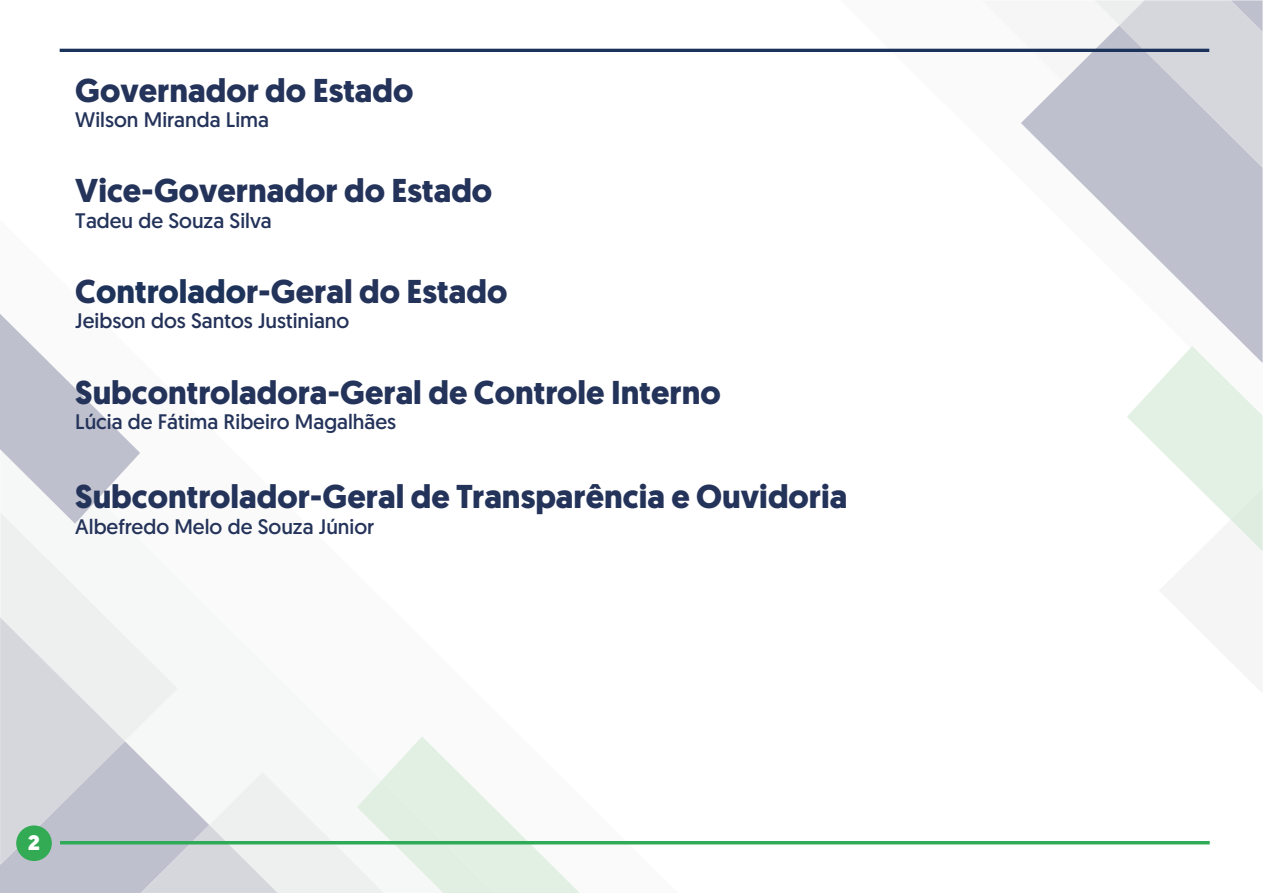
<style>
.page{position:relative;width:1263px;height:893px;background:#fff}
.page>*{position:absolute;margin:0;border:0;box-sizing:border-box;transform-origin:0 0}
.t1{font:700 33px "Geomanist";color:#24335a}
.t2{font:21px "Geomanist";color:#24335a}
.t3{font:21px "Geomanist";color:#243259}
.t4{font:900 21px "Geomanist";color:#fff}
.s1{color:#1d335a}
</style>
<div class="page">
<svg style="left:1066px;top:168px;width:196px;height:178px;fill:#bfc0cd"></svg>
<svg style="left:0;top:314px;width:580px;height:579px"></svg>
<svg style="left:1127px;top:346px;width:135px;height:346px"></svg>
<svg style="left:981px;top:0;width:281px;height:168px"></svg>
<hr style="left:60px;top:49px;width:1149px;height:2px;background:#1b335a">
<hr style="left:60px;top:842px;width:1150px;height:2px;background:#2faa56">
<div style="left:16px;top:825px;width:36px;height:36px;background:#32ab54;border-radius:50%"></div>
<p class="t1" style="left:75px;top:68px;width:340px">Governador do Estado</p>
<p class="t2" style="left:75px;top:106px;width:195px">Wilson Miranda Lima</p>
<p class="t1" style="left:75px;top:169px;width:418px">Vice-Governador do Estado</p>
<p class="t2" style="left:75px;top:207px;width:198px">Tadeu de Souza Silva</p>
<p class="t1" style="left:75px;top:270px;width:434px">C<span class="s1">ontrolado</span>r-Geral do Estado</p>
<p class="t3" style="left:75px;top:307px;width:276px">Jeibson dos Santos Justiniano</p>
<p class="t1" style="left:75px;top:370px;width:647px">Subcontroladora-Geral de Controle Interno</p>
<p class="t2" style="left:75px;top:408px;width:322px">Lúcia de Fátima Ribeiro Magalhães</p>
<p class="t1" style="left:75px;top:475px;width:774px">Subcontrolador-Geral de Transparência e Ouvidoria</p>
<p class="t2" style="left:75px;top:513px;width:301px">Albefredo Melo de Souza Júnior</p>
<p class="t4" style="left:28px;top:828px;width:14px">2</p>
</div>
